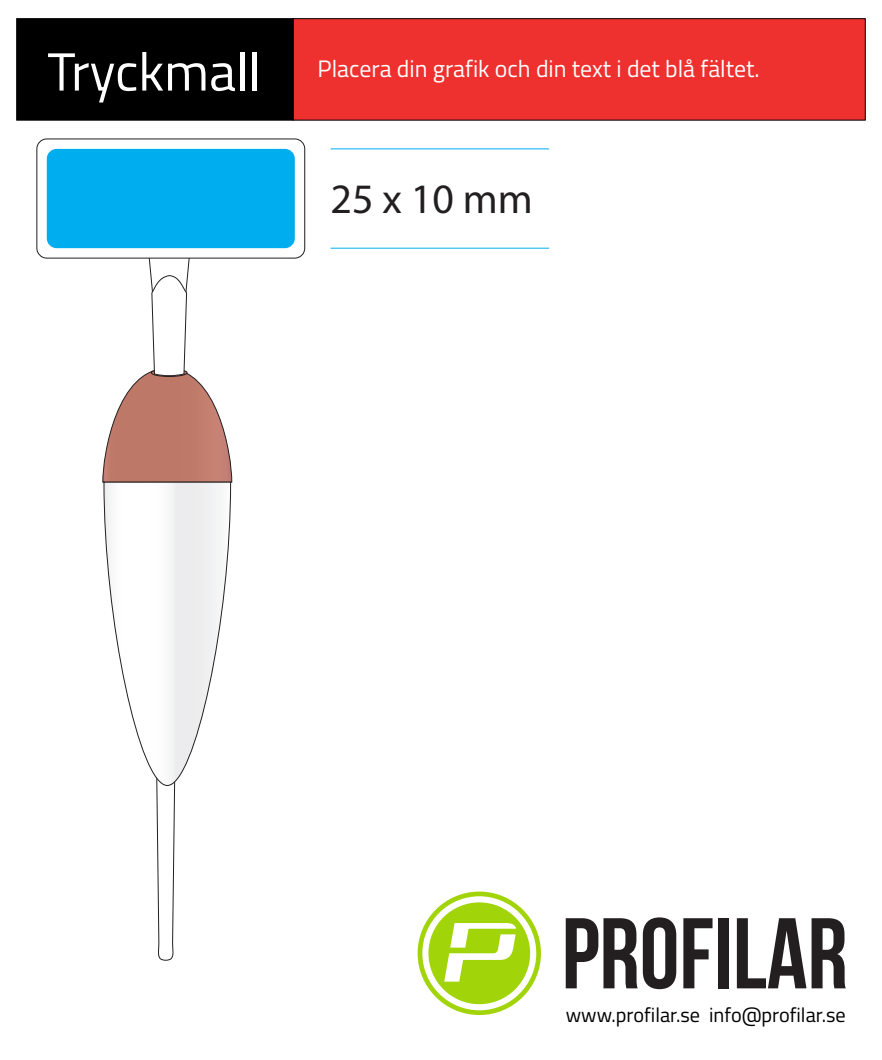
<style>
.page{position:relative;width:882px;height:1060px;background:#fff}
.page>*{position:absolute;margin:0;border:0;box-sizing:border-box;transform-origin:0 0}
.t1{font:53.55px "Titillium";color:#fff}
.t2{font:42px "Myriad Pro";color:#231f20}
.t3{font:23.8px "Titillium";color:#fff}
.t4{font:20.3px "Titillium";color:#000001}
</style>
<div class="page">
<hr style="left:331px;top:148px;width:218px;height:1px;background:#00aeef">
<hr style="left:331px;top:247px;width:218px;height:2px;background:#00aeef">
<svg style="left:156px;top:785px;width:20px;height:175px"></svg>
<svg style="left:103px;top:482px;width:128px;height:303px"></svg>
<div style="left:36px;top:138px;width:269px;height:120px;border:1px solid #231f20;border-radius:10px"></div>
<svg style="left:102px;top:256px;width:130px;height:226px"></svg>
<div style="left:47px;top:149px;width:248px;height:99px;background:#00aeef;border-radius:10px"></div>
<svg style="left:418px;top:891px;width:123px;height:123px"></svg>
<svg style="left:566px;top:917px;width:110px;height:71px"></svg>
<svg style="left:683px;top:918px;width:30px;height:69px"></svg>
<div style="left:718px;top:917px;width:11px;height:70px;background:#231f20"></div>
<svg style="left:737px;top:918px;width:69px;height:69px"></svg>
<svg style="left:812px;top:918px;width:34px;height:69px"></svg>
<div style="left:293px;top:18px;width:573px;height:102px;background:#ee302e;border:1px solid #000001"></div>
<div style="left:16px;top:18px;width:277px;height:102px;background:#000001;border:1px solid #000001"></div>
<h1 class="t1" style="left:47px;top:33px;width:215px">Tryckmall</h1>
<p class="t3" style="left:318px;top:51px;width:444px">Placera din grafik och din text i det blå fältet.</p>
<h2 class="t2" style="left:331px;top:173px;width:204px">25 x 10 mm</h2>
<p class="t4" style="left:566px;top:999px;width:282px">www.profilar.se info@profilar.se</p>
</div>
